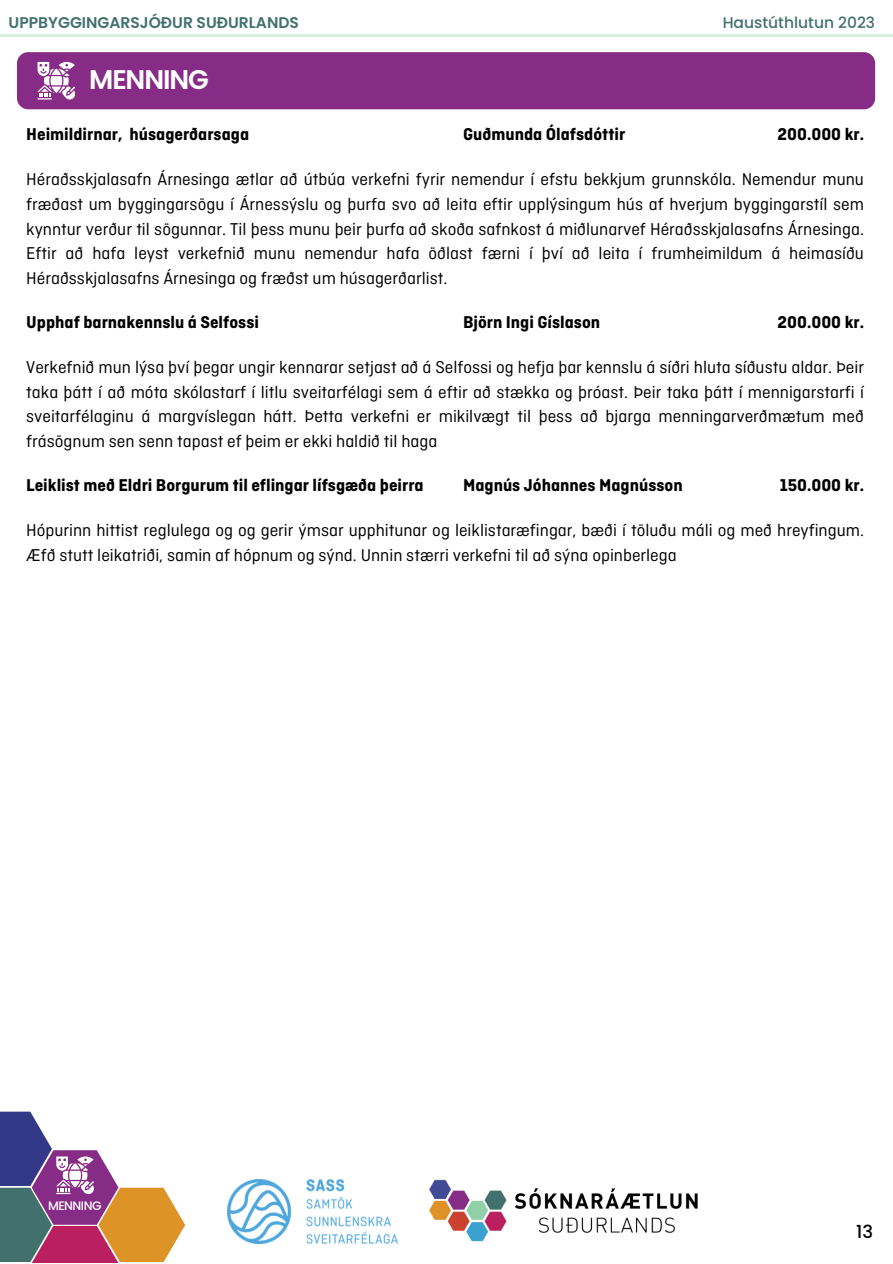
<style>
.page{position:relative;width:893px;height:1264px;background:#fff}
.page>*{position:absolute;margin:0;border:0;box-sizing:border-box;transform-origin:0 0}
.t1{font:600 27px "Poppins";letter-spacing:-.04em;color:#fff}
.t2{font:18px/24.8px "Ciutadella";color:#000;text-align:justify}
.t3{font:700 18px "Ciutadella";color:#000}
.t4{font:500 18px "Poppins";color:#000}
.t5{font:600 15.45px "Poppins";color:#42716d}
.t6{font:500 15.45px "Poppins";color:#42716d}
.t7{font:500 12.3px "Poppins";letter-spacing:-.04em;color:#fff}
</style>
<div class="page">
<img style="left:228px;top:1179px;width:170px;height:63px">
<img style="left:429px;top:1179px;width:269px;height:63px">
<hr style="left:0;top:34px;width:892px;height:2px;background:#d4f1df">
<div style="left:17px;top:52px;width:858px;height:57px;background:#872c86;border-radius:11px"></div>
<svg style="left:32px;top:1150px;width:153px;height:112px"></svg>
<svg style="left:52px;top:1225px;width:66px;height:37px;background:#c2395f"></svg>
<svg style="left:0;top:1187px;width:52px;height:75px;background:#596973"></svg>
<svg style="left:0;top:1111px;width:52px;height:75px;background:#555196"></svg>
<svg style="left:38px;top:62px;width:37px;height:37px"></svg>
<p class="t5" style="left:9px;top:11px;width:292px">UPPBYGGINGARSJÓÐUR SUÐURLANDS</p>
<p class="t6" style="left:722px;top:11px;width:154px">Haustúthlutun 2023</p>
<p class="t1" style="left:89px;top:60px;width:121px">MENNING</p>
<p class="t3" style="left:26px;top:125px;width:224px">Heimildirnar, húsagerðarsaga</p>
<p class="t3" style="left:463px;top:125px;width:164px">Guðmunda Ólafsdóttir</p>
<p class="t3" style="left:777px;top:125px;width:88px">200.000 kr.</p>
<p class="t2" style="left:26px;top:168px;width:839px">Héraðsskjalasafn Árnesinga ætlar að útbúa verkefni fyrir nemendur í efstu bekkjum grunnskóla. Nemendur munu fræðast um byggingarsögu í Árnessýslu og þurfa svo að leita eftir upplýsingum hús af hverjum byggingarstíl sem kynntur verður til sögunnar. Til þess munu þeir þurfa að skoða safnkost á miðlunarvef Héraðsskjalasafns Árnesinga.<br>Eftir að hafa leyst verkefnið munu nemendur hafa öðlast færni í því að leita í frumheimildum á heimasíðu Héraðsskjalasafns Árnesinga og fræðst um húsagerðarlist.</p>
<p class="t3" style="left:26px;top:312px;width:234px">Upphaf barnakennslu á Selfossi</p>
<p class="t3" style="left:463px;top:312px;width:139px">Björn Ingi Gíslason</p>
<p class="t3" style="left:777px;top:312px;width:88px">200.000 kr.</p>
<p class="t2" style="left:26px;top:356px;width:839px">Verkefnið mun lýsa því þegar ungir kennarar setjast að á Selfossi og hefja þar kennslu á síðri hluta síðustu aldar. Þeir taka þátt í að móta skólastarf í litlu sveitarfélagi sem á eftir að stækka og þróast. Þeir taka þátt í mennigarstarfi í sveitarfélaginu á margvíslegan hátt. Þetta verkefni er mikilvægt til þess að bjarga menningarverðmætum með frásögnum sen senn tapast ef þeim er ekki haldið til haga</p>
<p class="t3" style="left:26px;top:475px;width:399px">Leiklist með Eldri Borgurum til eflingar lífsgæða þeirra</p>
<p class="t3" style="left:463px;top:475px;width:221px">Magnús Jóhannes Magnússon</p>
<p class="t3" style="left:779px;top:475px;width:86px">150.000 kr.</p>
<p class="t2" style="left:26px;top:519px;width:839px">Hópurinn hittist reglulega og og gerir ýmsar upphitunar og leiklistaræfingar, bæði í töluðu máli og með hreyfingum.<br>Æfð stutt leikatriði, samin af hópnum og sýnd. Unnin stærri verkefni til að sýna opinberlega</p>
<p class="t7" style="left:48px;top:1196px;width:55px">MENNING</p>
<p class="t4" style="left:856px;top:1218px;width:18px">13</p>
</div>
